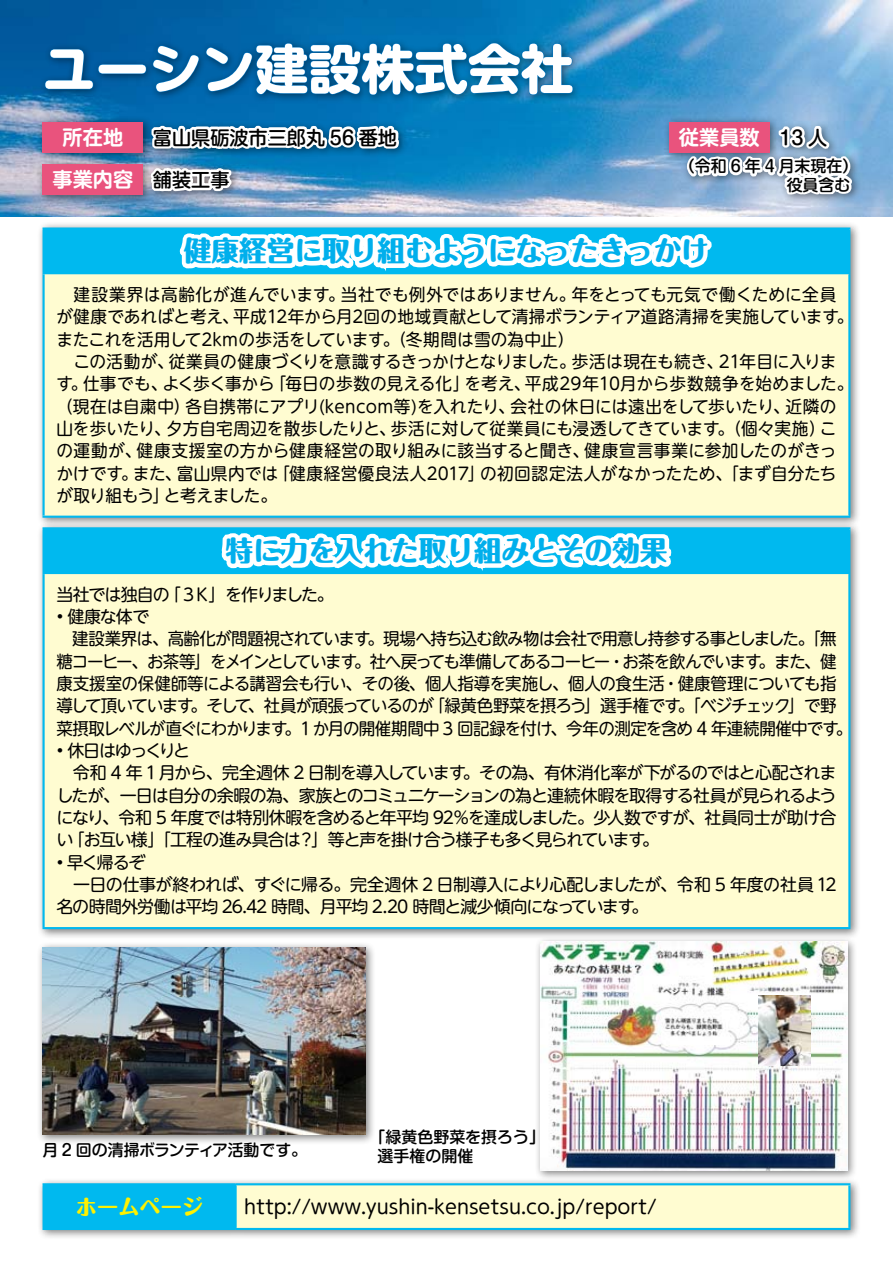
<style>
.page{position:relative;width:893px;height:1263px;background:#fff}
.page>*{position:absolute;margin:0;border:0;box-sizing:border-box;transform-origin:0 0}
.t1{font:700 53.1px "Shin M Go Pro";color:#fff}
.t2{font:800 27.6px "Maru Fo Pro";color:#00afec}
.t3{font:800 21.3px "Maru Fo Pro";color:#fff100}
.t4{font:700 20.25px/42.3px "Shin M Go Pro De";color:#fff;text-align:center}
.t5{font:19.2px "UD Shin M Go Pro";color:#000}
.t6{font:500 19.2px "Shin M Go Pro";color:#000}
.t7{font:16.95px "UD Shin M Go Pro";letter-spacing:-.035em;color:#000}
.t8{font:16.95px/22.4px "UD Shin M Go Pro";letter-spacing:.005em;color:#000}
.t9{font:16.95px "UD Shin M Go Pro";letter-spacing:-.06em;color:#000}
.t10{font:16.95px/22.4px "UD Shin M Go Pro";color:#000}
.t11{font:16.95px "UD Shin M Go Pro";letter-spacing:-.005em;color:#000}
.t12{font:16.95px "UD Shin M Go Pro";letter-spacing:-.055em;color:#000}
.t13{font:16.95px "UD Shin M Go Pro";letter-spacing:-.075em;color:#000}
.t14{font:16.95px "UD Shin M Go Pro";letter-spacing:-.07em;color:#000}
.t15{font:16.95px "UD Shin M Go Pro";letter-spacing:-.085em;color:#000}
.t16{font:16.95px "UD Shin M Go Pro";letter-spacing:-.09em;color:#000}
.t17{font:16.95px "UD Shin M Go Pro";letter-spacing:-.01em;color:#000}
.t18{font:16.95px "UD Shin M Go Pro";letter-spacing:-.065em;color:#000}
.t19{font:16.95px "UD Shin M Go Pro";letter-spacing:.015em;color:#000}
.t20{font:16.95px "UD Shin M Go Pro";letter-spacing:.01em;color:#000}
.t21{font:16.95px "UD Shin M Go Pro";letter-spacing:.02em;color:#000}
.t22{font:16.95px "UD Shin M Go Pro";letter-spacing:-.08em;color:#000}
.t23{font:500 15.9px "Shin M Go Pro";color:#000}
.t24{font:500 15.9px "Shin M Go Pro";letter-spacing:-.02em;color:#000}
</style>
<div class="page">
<div style="left:37px;top:1177px;width:848px;height:84px;background:#000;opacity:.5"></div>
<div style="left:44px;top:1184px;width:192px;height:45px;background:#00b9ef"></div>
<div style="left:236px;top:1184px;width:613px;height:45px;background:#fffcd1"></div>
<hr style="left:43px;top:1183px;width:193px;height:2px;background:#00b9ef">
<hr style="left:43px;top:1185px;width:2px;height:43px;background:#00b9ef">
<hr style="left:236px;top:1183px;width:614px;height:2px;background:#00b9ef">
<hr style="left:235px;top:1185px;width:2px;height:43px;background:#00b9ef">
<hr style="left:848px;top:1185px;width:2px;height:43px;background:#00b9ef">
<hr style="left:43px;top:1228px;width:193px;height:2px;background:#00b9ef">
<hr style="left:236px;top:1228px;width:614px;height:2px;background:#00b9ef">
<div style="left:36px;top:941px;width:346px;height:210px;background:#000;opacity:.5"></div>
<img style="left:43px;top:970px;width:323px;height:164px">
<div style="left:37px;top:521px;width:848px;height:449px;background:#000;opacity:.5"></div>
<div style="left:44px;top:528px;width:805px;height:45px;background:#00b9ef"></div>
<div style="left:44px;top:573px;width:805px;height:355px;background:#fffcd1"></div>
<hr style="left:43px;top:529px;width:2px;height:43px;background:#00b9ef">
<hr style="left:43px;top:572px;width:807px;height:2px;background:#00b9ef">
<hr style="left:43px;top:574px;width:2px;height:353px;background:#00b9ef">
<hr style="left:848px;top:574px;width:2px;height:353px;background:#00b9ef">
<hr style="left:43px;top:927px;width:807px;height:2px;background:#00b9ef">
<div style="left:37px;top:221px;width:848px;height:333px;background:#000;opacity:.5"></div>
<div style="left:44px;top:229px;width:805px;height:44px;background:#00b9ef"></div>
<div style="left:44px;top:273px;width:805px;height:244px;background:#fffcd1"></div>
<hr style="left:43px;top:227px;width:807px;height:3px;background:#00b9ef">
<hr style="left:43px;top:230px;width:2px;height:42px;background:#00b9ef">
<hr style="left:43px;top:272px;width:807px;height:2px;background:#00b9ef">
<hr style="left:43px;top:274px;width:2px;height:242px;background:#00b9ef">
<hr style="left:43px;top:516px;width:807px;height:2px;background:#00b9ef">
<img style="left:0;top:0;width:893px;height:217px">
<div style="left:36px;top:116px;width:128px;height:54px;background:#000;opacity:.5"></div>
<div style="left:43px;top:122px;width:100px;height:30px;background:#e9537d"></div>
<div style="left:36px;top:158px;width:139px;height:54px;background:#000;opacity:.5"></div>
<div style="left:43px;top:164px;width:100px;height:30px;background:#e9537d"></div>
<div style="left:772px;top:120px;width:121px;height:69px;background:#75aedb"></div>
<div style="left:681px;top:149px;width:212px;height:83px;background:#000;opacity:.5"></div>
<div style="left:38px;top:36px;width:855px;height:108px;background:#000;opacity:.5"></div>
<svg style="left:45px;top:49px;width:49px;height:41px;background:#004f8a"></svg>
<div style="left:99px;top:65px;width:47px;height:9px;border:1px solid #0075c2;border-radius:5px"></div>
<svg style="left:148px;top:0;width:707px;height:732px"></svg>
<div style="left:534px;top:936px;width:330px;height:251px;background:#000;opacity:.5"></div>
<img style="left:540px;top:942px;width:307px;height:228px">
<img style="left:759px;top:995px;width:52px;height:70px">
<h1 class="t1" style="left:43px;top:26px;width:533px">ユーシン建設株式会社</h1>
<p class="t4" style="left:53px;top:113px;width:82px">所在地事業内容</p>
<p class="t6" style="left:779px;top:122px;width:50px">13 人</p>
<p class="t4" style="left:679px;top:113px;width:82px">従業員数</p>
<p class="t6" style="left:153px;top:122px;width:246px">富山県砺波市三郎丸 56 番地</p>
<p class="t23" style="left:679px;top:153px;width:181px">（令和 6 年 4 月末現在）</p>
<p class="t6" style="left:153px;top:164px;width:78px">舗装工事</p>
<p class="t23" style="left:787px;top:172px;width:65px">役員含む</p>
<h2 class="t2" style="left:184px;top:229px;width:527px">健康経営に取り組むようになったきっかけ</h2>
<p class="t11" style="left:572px;top:281px;width:266px">年をとっても元気で働くために全員</p>
<p class="t8" style="left:233px;top:282px;width:622px;text-indent:-177px">　建設業界は高齢化が進んでいます。<br>平成12年から月2回の地域貢献として清掃ボランティア道路清掃を実施しています。</p>
<p class="t20" style="left:341px;top:281px;width:236px">当社でも例外ではありません。</p>
<p class="t10" style="left:56px;top:305px;width:519px">が健康であればと考え、<br>またこれを活用して2kmの歩活をしています。（冬期間は雪の為中止(</p>
<p class="t7" style="left:56px;top:348px;width:119px">　この活動が、</p>
<p class="t7" style="left:169px;top:348px;width:409px">従業員の健康づくりを意識するきっかけとなりました。</p>
<p class="t8" style="left:572px;top:349px;width:153px">歩活は現在も続き、</p>
<p class="t7" style="left:719px;top:348px;width:119px">21年目に入りま</p>
<p class="t7" style="left:83px;top:370px;width:86px">仕事でも、</p>
<p class="t7" style="left:163px;top:370px;width:114px">よく歩く事から</p>
<p class="t7" style="left:56px;top:370px;width:33px">す。</p>
<p class="t8" style="left:269px;top:372px;width:202px">「毎日の歩数の見える化」</p>
<p class="t8" style="left:525px;top:372px;width:330px">平成29年10月から歩数競争を始めました。</p>
<p class="t7" style="left:464px;top:370px;width:68px">を考え、</p>
<p class="t8" style="left:186px;top:394px;width:331px">各自携帯にアプリ(kencom等)を入れたり、</p>
<p class="t7" style="left:56px;top:392px;width:135px">（現在は自粛中）</p>
<p class="t17" style="left:510px;top:392px;width:281px">会社の休日には遠出をして歩いたり、</p>
<p class="t7" style="left:785px;top:392px;width:53px">近隣の</p>
<p class="t11" style="left:391px;top:415px;width:436px">歩活に対して従業員にも浸透してきています。（個々実施）</p>
<p class="t10" style="left:166px;top:416px;width:231px">夕方自宅周辺を散歩したりと、</p>
<p class="t7" style="left:56px;top:415px;width:116px">山を歩いたり、</p>
<p class="t7" style="left:820px;top:415px;width:18px">こ</p>
<p class="t7" style="left:56px;top:437px;width:87px">の運動が、</p>
<p class="t19" style="left:584px;top:437px;width:254px">健康宣言事業に参加したのがきっ</p>
<p class="t8" style="left:136px;top:439px;width:454px">健康支援室の方から健康経営の取り組みに該当すると聞き、</p>
<p class="t21" style="left:273px;top:459px;width:213px">「健康経営優良法人2017」</p>
<p class="t7" style="left:177px;top:459px;width:103px">富山県内では</p>
<p class="t7" style="left:56px;top:459px;width:83px">かけです。</p>
<p class="t7" style="left:133px;top:459px;width:50px">また、</p>
<p class="t7" style="left:56px;top:482px;width:115px">が取り組もう」</p>
<p class="t7" style="left:164px;top:482px;width:115px">と考えました。</p>
<p class="t8" style="left:480px;top:461px;width:358px">の初回認定法人がなかったため、「まず自分たち</p>
<h2 class="t2" style="left:225px;top:529px;width:444px">特に力を入れた取り組みとその効果</h2>
<p class="t7" style="left:194px;top:580px;width:142px">Ｋ」を作りました。</p>
<p class="t7" style="left:164px;top:580px;width:35px">「３</p>
<p class="t12" style="left:56px;top:580px;width:115px">当社では独自の</p>
<p class="t7" style="left:56px;top:603px;width:95px">• 健康な体で</p>
<p class="t7" style="left:56px;top:625px;width:316px">　建設業界は、高齢化が問題視されています</p>
<p class="t9" style="left:367px;top:625px;width:471px">。現場へ持ち込む飲み物は会社で用意し持参する事としました。「無</p>
<p class="t15" style="left:56px;top:647px;width:302px">糖コーヒー、お茶等」をメインとしています</p>
<p class="t7" style="left:56px;top:670px;width:782px">康支援室の保健師等による講習会も行い、その後、個人指導を実施し、個人の食生活・健康管理についても指</p>
<p class="t16" style="left:678px;top:692px;width:160px">。「ベジチェック」で野</p>
<p class="t13" style="left:354px;top:647px;width:409px">。社へ戻っても準備してあるコーヒー・お茶を飲んでいます</p>
<p class="t7" style="left:758px;top:647px;width:80px">。また、健</p>
<p class="t12" style="left:248px;top:692px;width:188px">、社員が頑張っているのが</p>
<p class="t7" style="left:429px;top:692px;width:254px">「緑黄色野菜を摂ろう」選手権です</p>
<p class="t22" style="left:56px;top:692px;width:139px">導して頂いています</p>
<p class="t7" style="left:191px;top:692px;width:62px">。そして</p>
<p class="t18" style="left:56px;top:714px;width:233px">菜摂取レベルが直ぐにわかります</p>
<p class="t16" style="left:56px;top:737px;width:135px">• 休日はゆっくりと</p>
<p class="t7" style="left:284px;top:714px;width:556px">。1か月の開催期間中 3 回記録を付け、今年の測定を含め 4 年連続開催中です</p>
<p class="t7" style="left:836px;top:714px;width:18px">。</p>
<p class="t12" style="left:463px;top:759px;width:375px">。その為、有休消化率が下がるのではと心配されま</p>
<p class="t9" style="left:56px;top:759px;width:411px">　令和 4 年 1 月から、完全週休 2 日制を導入しています</p>
<p class="t9" style="left:56px;top:781px;width:782px">したが、一日は自分の余暇の為、家族とのコミュニケーションの為と連続休暇を取得する社員が見られるよう</p>
<p class="t7" style="left:56px;top:804px;width:782px">になり、令和 5 年度では特別休暇を含めると年平均 92％を達成しました。少人数ですが、社員同士が助け合</p>
<p class="t7" style="left:642px;top:826px;width:19px">。</p>
<p class="t7" style="left:67px;top:826px;width:235px">「お互い様」「工程の進み具合は</p>
<p class="t14" style="left:298px;top:826px;width:349px">？」等と声を掛け合う様子も多く見られています</p>
<p class="t7" style="left:56px;top:826px;width:19px">い</p>
<p class="t7" style="left:56px;top:848px;width:91px">• 早く帰るぞ</p>
<p class="t7" style="left:56px;top:871px;width:782px">　一日の仕事が終われば、すぐに帰る。完全週休 2 日制導入により心配しましたが、令和 5 年度の社員 12</p>
<p class="t7" style="left:631px;top:893px;width:19px">。</p>
<p class="t9" style="left:56px;top:893px;width:580px">名の時間外労働は平均 26.42 時間、月平均 2.20 時間と減少傾向になっています</p>
<p class="t23" style="left:370px;top:1124px;width:177px">「緑黄色野菜を摂ろう「</p>
<p class="t24" style="left:43px;top:1137px;width:266px">月 2 回の清掃ボランティア活動です。</p>
<p class="t23" style="left:378px;top:1143px;width:97px">選手権の開催</p>
<p class="t3" style="left:76px;top:1189px;width:129px">ホームページ</p>
<p class="t5" style="left:244px;top:1191px;width:414px">http://www.yushin-kensetsu.co.jp/report/</p>
</div>
